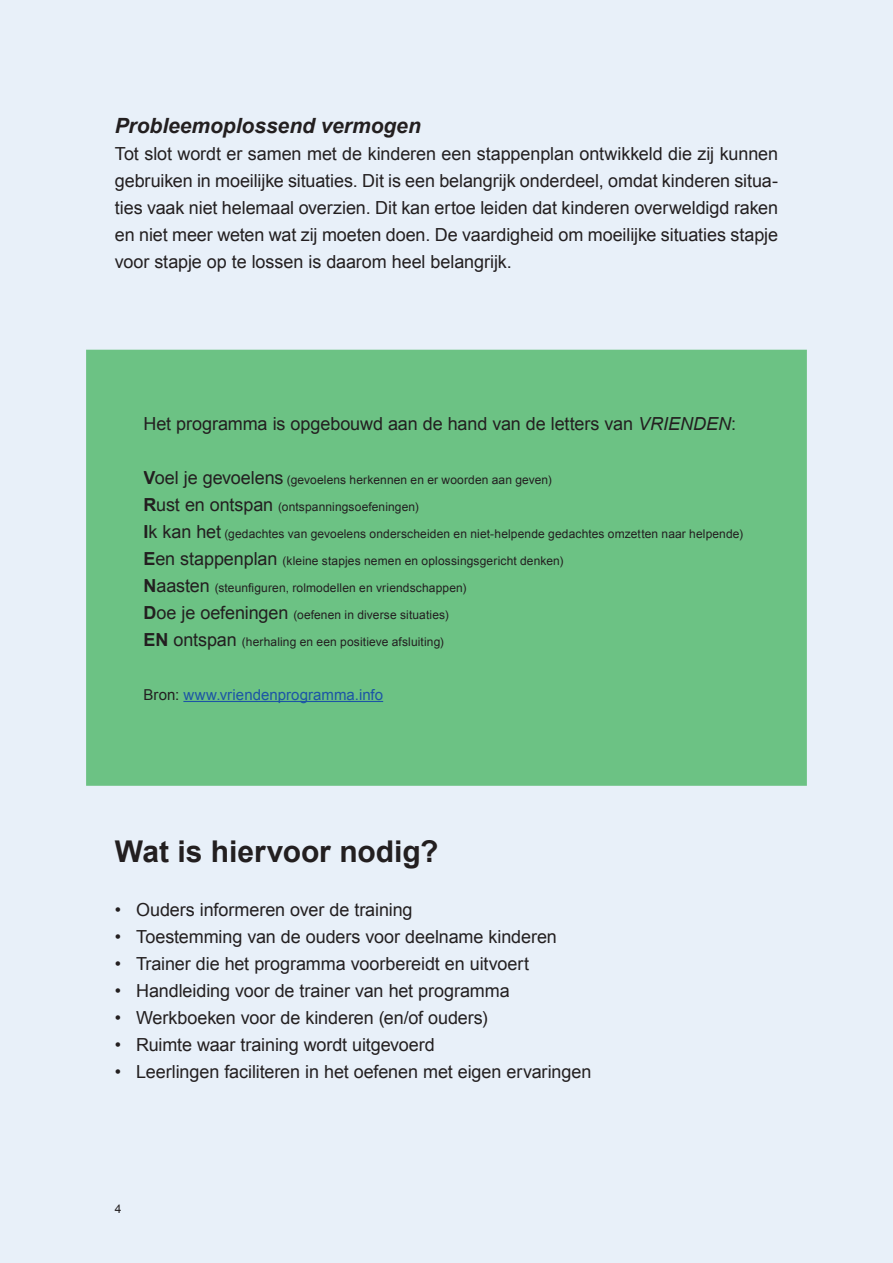
<style>
.page{position:relative;width:893px;height:1263px;background:#e8f0f9}
.page>*{position:absolute;margin:0;border:0;box-sizing:border-box;transform-origin:0 0}
.Subheader_not_number{font:700 30px "Arial";color:#231f20}
.introtext{font:italic 700 21px "Arial";color:#231f20}
.t1{font:18px/27px "Arial";letter-spacing:-.005em;color:#231f20;text-align:justify}
.Bibliography{font:15px "Arial";letter-spacing:.005em;color:#1c55a5}
.t2{font:12px "Arial";letter-spacing:.01em;color:#231f20}
.s1{font-style:italic}
.s2{font-weight:700;font-size:18px}
.s3{font-size:18px}
.s4{color:#231f20}
</style>
<div class="page">
<div style="left:115px;top:378px;width:663px;height:379px;background:#6cc284"></div>
<hr style="left:183px;top:701px;width:200px;height:1px;background:#1c55a5">
<div style="left:86px;top:350px;width:721px;height:436px;border:57px solid #6cc284"></div>
<p class="introtext" style="left:115px;top:112px;width:307px">Probleemoplossend vermogen</p>
<p class="t1" style="left:115px;top:140px;width:665px">Tot slot wordt er samen met de kinderen een stappenplan ontwikkeld die zij kunnen gebruiken in moeilijke situaties. Dit is een belangrijk onderdeel, omdat kinderen situa&shy;ties vaak niet helemaal overzien. Dit kan ertoe leiden dat kinderen overweldigd raken en niet meer weten wat zij moeten doen. De vaardigheid om moeilijke situaties stapje voor stapje op te lossen is daarom heel belangrijk.</p>
<p class="t1" style="left:144px;top:410px;width:594px">Het programma is opgebouwd aan de hand van de letters van <span class="s1">VRIENDEN</span>:</p>
<p class="t2" style="left:144px;top:472px;width:410px"><span class="s2">V</span><span class="s3">oel je gevoelens</span> (gevoelens herkennen en er woorden aan geven)</p>
<p class="t2" style="left:144px;top:499px;width:277px"><span class="s2">R</span><span class="s3">ust en ontspan</span> (ontspanningsoefeningen)</p>
<p class="t2" style="left:144px;top:526px;width:601px"><span class="s2">I</span><span class="s3">k kan het</span> (gedachtes van gevoelens onderscheiden en niet-helpende gedachtes omzetten naar helpende)</p>
<p class="t2" style="left:144px;top:553px;width:421px"><span class="s2">E</span><span class="s3">en stappenplan</span> (kleine stapjes nemen en oplossingsgericht denken)</p>
<p class="t2" style="left:144px;top:580px;width:324px"><span class="s2">N</span><span class="s3">aasten</span> (steunfiguren, rolmodellen en vriendschappen)</p>
<p class="t2" style="left:144px;top:607px;width:307px"><span class="s2">D</span><span class="s3">oe je oefeningen</span> (oefenen in diverse situaties)</p>
<p class="t2" style="left:144px;top:634px;width:302px"><span class="s2">EN</span> <span class="s3">ontspan</span> (herhaling en een positieve afsluiting)</p>
<p class="Bibliography" style="left:144px;top:685px;width:241px"><span class="s4">Bron:</span> www.vriendenprogramma.info</p>
<p class="Subheader_not_number" style="left:115px;top:832px;width:325px">Wat is hiervoor nodig?</p>
<p class="t1" style="left:115px;top:896px;width:299px">• Ouders informeren over de training</p>
<p class="t1" style="left:115px;top:923px;width:444px">• Toestemming van de ouders voor deelname kinderen</p>
<p class="t1" style="left:115px;top:950px;width:416px">• Trainer die het programma voorbereidt en uitvoert</p>
<p class="t1" style="left:115px;top:977px;width:396px">• Handleiding voor de trainer van het programma</p>
<p class="t1" style="left:115px;top:1004px;width:374px">• Werkboeken voor de kinderen (en/of ouders)</p>
<p class="t1" style="left:115px;top:1031px;width:321px">• Ruimte waar training wordt uitgevoerd</p>
<p class="t1" style="left:115px;top:1058px;width:478px">• Leerlingen faciliteren in het oefenen met eigen ervaringen</p>
<p class="t2" style="left:115px;top:1201px;width:8px">4</p>
</div>
